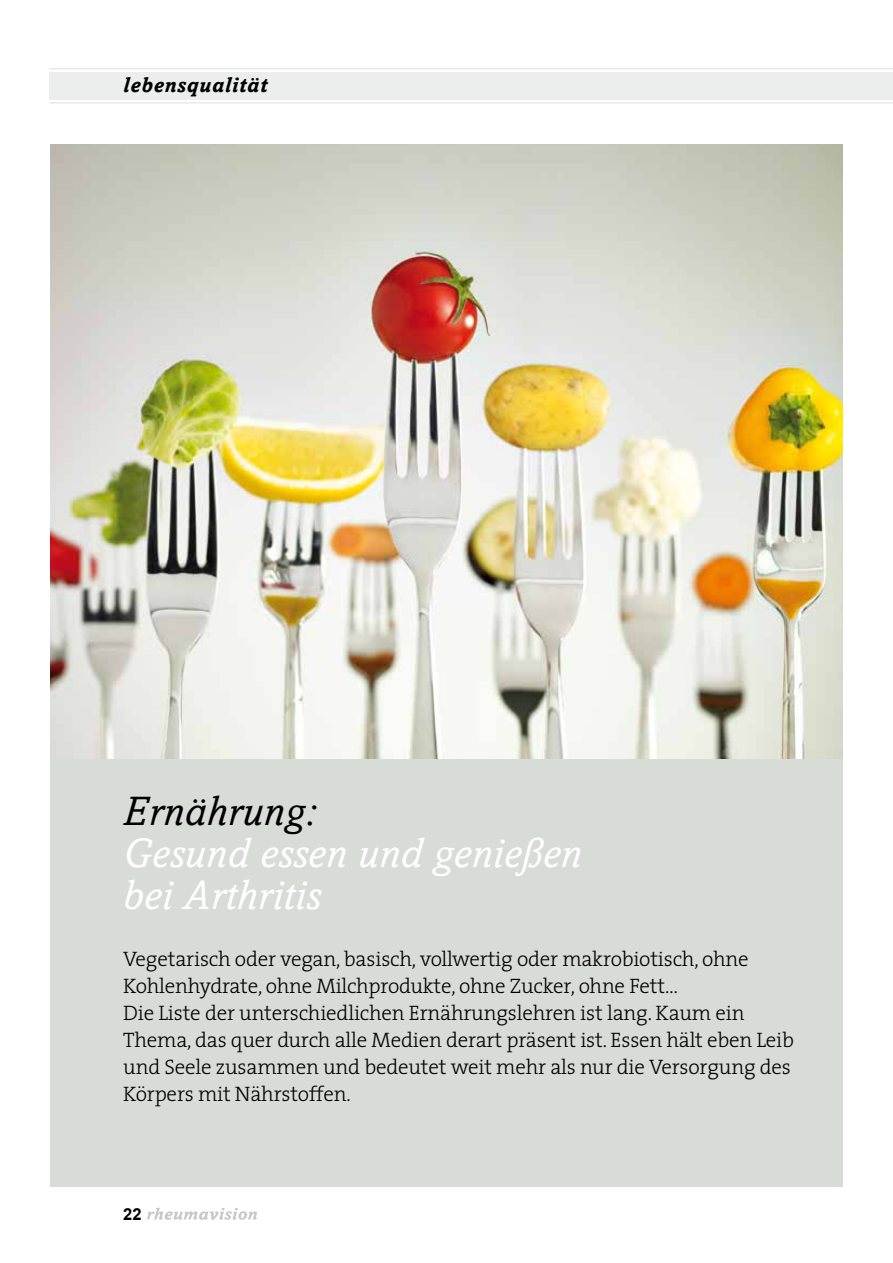
<style>
.page{position:relative;width:893px;height:1263px;background:#fff}
.page>*{position:absolute;margin:0;border:0;box-sizing:border-box;transform-origin:0 0}
.t1{font:italic 42px/42px "Amasis";letter-spacing:.01em;color:#fff}
.t2{font:italic 42px "Amasis";letter-spacing:.01em;color:#000}
.t3{font:300 21px/27px "The Serif";letter-spacing:-.01em;color:#000}
.t4{font:italic 700 21px "Amasis";letter-spacing:.04em;color:#000}
.t5{font:700 16.5px "Arial";color:#000}
</style>
<div class="page">
<img style="left:50px;top:145px;width:793px;height:614px">
<div style="left:50px;top:759px;width:793px;height:427px;background:#d7dcd6"></div>
<svg style="left:147px;top:1207px;width:110px;height:13px"></svg>
<hr style="left:49px;top:102px;width:844px;height:2px;background:#e9e9ea">
<hr style="left:49px;top:68px;width:844px;height:2px;background:#e9e9ea">
<div style="left:49px;top:72px;width:844px;height:27px;background:#eceded"></div>
<p class="t4" style="left:123px;top:73px;width:145px">lebensqualität</p>
<h1 class="t2" style="left:123px;top:787px;width:194px">Ernährung:</h1>
<h1 class="t1" style="left:123px;top:832px;width:460px">Gesund essen und genießen bei Arthritis</h1>
<p class="t3" style="left:123px;top:945px;width:672px">Vegetarisch oder vegan, basisch, vollwertig oder makrobiotisch, ohne Kohlenhydrate, ohne Milchprodukte, ohne Zucker, ohne Fett…<br>Die Liste der unterschiedlichen Ernährungslehren ist lang. Kaum ein Thema, das quer durch alle Medien derart präsent ist. Essen hält eben Leib und Seele zusammen und bedeutet weit mehr als nur die Versorgung des Körpers mit Nährstoffen.</p>
<p class="t5" style="left:123px;top:1203px;width:20px">22</p>
</div>
